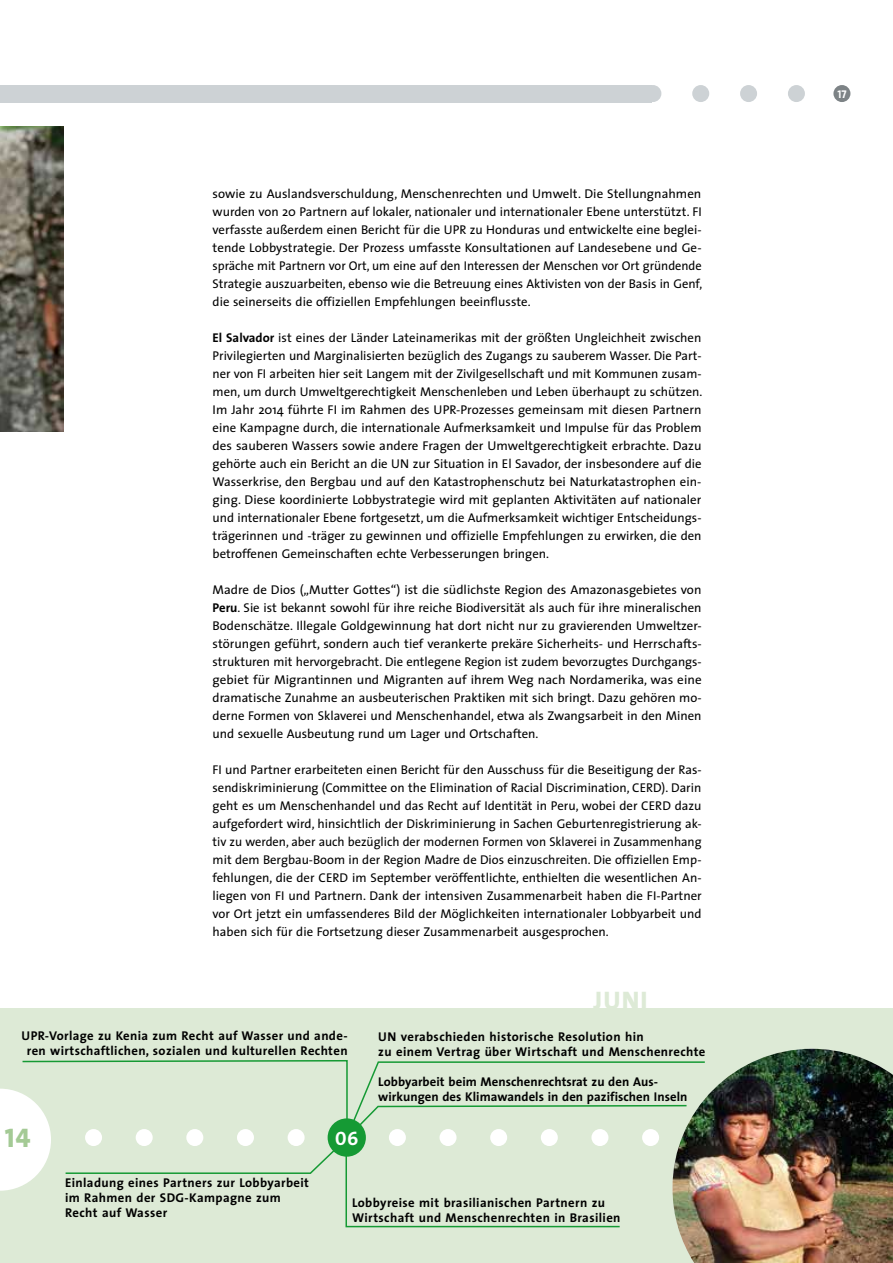
<style>
.page{position:relative;width:893px;height:1263px;background:#fff}
.page>*{position:absolute;margin:0;border:0;box-sizing:border-box;transform-origin:0 0}
.t1{font:27px "The Sans Extra Bold Caps";color:#a4ca95}
.fi_H1_a{font:800 25.5px "The Sans";color:#ddead6}
.fi_zwischenüberschri{font:19.5px "The Sans Bold Caps";color:#fff}
.fi_fließtext{font:12.75px/18px "The Sans";color:#000;text-align:justify}
.fi_zwischenüberschri-2{font:700 12.75px/15px "The Sans";letter-spacing:.03em;color:#000}
.fi_zwischenüberschri-3{font:700 12.75px/15px "The Sans";letter-spacing:.005em;color:#000}
.t2{font:11.25px "The Sans Bold Caps";color:#fff}
.s1{font-weight:700}
</style>
<div class="page">
<div style="left:0;top:1008px;width:893px;height:255px;background:#ddead6"></div>
<div style="left:833px;top:85px;width:17px;height:17px;background:#7d8386;border-radius:50%"></div>
<div style="left:0;top:85px;width:652px;height:17px;background:#cdd2d5"></div>
<div style="left:788px;top:85px;width:17px;height:17px;background:#cdd2d5;border-radius:50%"></div>
<div style="left:740px;top:85px;width:17px;height:17px;background:#cdd2d5;border-radius:50%"></div>
<div style="left:692px;top:85px;width:17px;height:17px;background:#cdd2d5;border-radius:50%"></div>
<div style="left:644px;top:85px;width:17px;height:17px;background:#cdd2d5;border-radius:50%"></div>
<svg style="left:0;top:1060px;width:672px;height:168px"></svg>
<div style="left:85px;top:1129px;width:17px;height:17px;background:#fff;border-radius:50%"></div>
<div style="left:136px;top:1129px;width:17px;height:17px;background:#fff;border-radius:50%"></div>
<div style="left:186px;top:1129px;width:17px;height:17px;background:#fff;border-radius:50%"></div>
<div style="left:237px;top:1129px;width:17px;height:17px;background:#fff;border-radius:50%"></div>
<div style="left:288px;top:1129px;width:17px;height:17px;background:#fff;border-radius:50%"></div>
<div style="left:328px;top:1118px;width:38px;height:39px;background:#159a34;border-radius:50%"></div>
<div style="left:389px;top:1129px;width:17px;height:17px;background:#fff;border-radius:50%"></div>
<div style="left:439px;top:1129px;width:18px;height:17px;background:#fff;border-radius:50%"></div>
<div style="left:490px;top:1129px;width:17px;height:17px;background:#fff;border-radius:50%"></div>
<div style="left:541px;top:1129px;width:17px;height:17px;background:#fff;border-radius:50%"></div>
<div style="left:591px;top:1129px;width:17px;height:17px;background:#fff;border-radius:50%"></div>
<div style="left:642px;top:1129px;width:17px;height:17px;background:#fff;border-radius:50%"></div>
<img style="left:0;top:126px;width:64px;height:306px">
<img style="left:672px;top:1049px;width:221px;height:214px">
<p class="fi_fließtext" style="left:213px;top:184px;width:491px">sowie zu Auslandsverschuldung, Menschenrechten und Umwelt. Die Stellungnahmen wurden von 20 Partnern auf lokaler, nationaler und internationaler Ebene unterstützt. FI verfasste außerdem einen Bericht für die UPR zu Honduras und entwickelte eine beglei&shy;tende Lobbystrategie. Der Prozess umfasste Konsultationen auf Landesebene und Ge&shy;spräche mit Partnern vor Ort, um eine auf den Interessen der Menschen vor Ort gründende Strategie auszuarbeiten, ebenso wie die Betreuung eines Aktivisten von der Basis in Genf, die seinerseits die offiziellen Empfehlungen beeinflusste.</p>
<p class="fi_fließtext" style="left:213px;top:328px;width:491px;text-align:left"><span class="s1">El Salvador</span> ist eines der Länder Lateinamerikas mit der größten Ungleichheit zwischen Privilegierten und Marginalisierten bezüglich des Zugangs zu sauberem Wasser. Die Part&shy;ner von FI arbeiten hier seit Langem mit der Zivilgesellschaft und mit Kommunen zusam&shy;men, um durch Umweltgerechtigkeit Menschenleben und Leben überhaupt zu schützen.<br>Im Jahr 2014 führte FI im Rahmen des UPR-Prozesses gemeinsam mit diesen Partnern eine Kampagne durch, die internationale Aufmerksamkeit und Impulse für das Problem des sauberen Wassers sowie andere Fragen der Umweltgerechtigkeit erbrachte. Dazu gehörte auch ein Bericht an die UN zur Situation in El Savador, der insbesondere auf die Wasserkrise, den Bergbau und auf den Katastrophenschutz bei Naturkatastrophen ein&shy;ging. Diese koordinierte Lobbystrategie wird mit geplanten Aktivitäten auf nationaler und internationaler Ebene fortgesetzt, um die Aufmerksamkeit wichtiger Entscheidungs&shy;trägerinnen und -träger zu gewinnen und offizielle Empfehlungen zu erwirken, die den betroffenen Gemeinschaften echte Verbesserungen bringen.</p>
<p class="fi_fließtext" style="left:213px;top:580px;width:490px">Madre de Dios („Mutter Gottes“) ist die südlichste Region des Amazonasgebietes von <span class="s1">Peru</span>. Sie ist bekannt sowohl für ihre reiche Biodiversität als auch für ihre mineralischen Bodenschätze. Illegale Goldgewinnung hat dort nicht nur zu gravierenden Umweltzer&shy;störungen geführt, sondern auch tief verankerte prekäre Sicherheits- und Herrschafts&shy;strukturen mit hervorgebracht. Die entlegene Region ist zudem bevorzugtes Durchgangs&shy;gebiet für Migrantinnen und Migranten auf ihrem Weg nach Nordamerika, was eine dramatische Zunahme an ausbeuterischen Praktiken mit sich bringt. Dazu gehören mo&shy;derne Formen von Sklaverei und Menschenhandel, etwa als Zwangsarbeit in den Minen und sexuelle Ausbeutung rund um Lager und Ortschaften.</p>
<p class="fi_fließtext" style="left:213px;top:760px;width:491px">FI und Partner erarbeiteten einen Bericht für den Ausschuss für die Beseitigung der Ras&shy;sendiskriminierung (Committee on the Elimination of Racial Discrimination, CERD). Darin geht es um Menschenhandel und das Recht auf Identität in Peru, wobei der CERD dazu aufgefordert wird, hinsichtlich der Diskriminierung in Sachen Geburtenregistrierung ak&shy;tiv zu werden, aber auch bezüglich der modernen Formen von Sklaverei in Zusammenhang mit dem Bergbau-Boom in der Region Madre de Dios einzuschreiten. Die offiziellen Emp&shy;fehlungen, die der CERD im September veröffentlichte, enthielten die wesentlichen An&shy;liegen von FI und Partnern. Dank der intensiven Zusammenarbeit haben die FI-Partner vor Ort jetzt ein umfassenderes Bild der Möglichkeiten internationaler Lobbyarbeit und haben sich für die Fortsetzung dieser Zusammenarbeit ausgesprochen.</p>
<p class="fi_zwischenüberschri-2" style="left:21px;top:1028px;width:328px;text-align:center">UPR-Vorlage zu Kenia zum Recht auf Wasser und ande&shy;ren wirtschaftlichen, sozialen und kulturellen Rechten</p>
<h1 class="t1" style="left:5px;top:1115px;width:27px">14</h1>
<p class="fi_zwischenüberschri" style="left:335px;top:1122px;width:25px">06</p>
<p class="fi_H1_a" style="left:594px;top:978px;width:56px">JUNI</p>
<p class="fi_zwischenüberschri-2" style="left:378px;top:1029px;width:329px">UN verabschieden historische Resolution hin<br>zu einem Vertrag über Wirtschaft und Menschenrechte</p>
<p class="fi_zwischenüberschri-3" style="left:378px;top:1074px;width:311px">Lobbyarbeit beim Menschenrechtsrat zu den Aus&shy;wirkungen des Klimawandels in den pazifischen Inseln</p>
<p class="fi_zwischenüberschri-2" style="left:65px;top:1175px;width:245px">Einladung eines Partners zur Lobbyarbeit im Rahmen der SDG-Kampagne zum<br>Recht auf Wasser</p>
<p class="fi_zwischenüberschri-2" style="left:352px;top:1195px;width:270px">Lobbyreise mit brasilianischen Partnern zu<br>Wirtschaft und Menschenrechten in Brasilien</p>
<p class="t2" style="left:837px;top:84px;width:11px">17</p>
</div>
